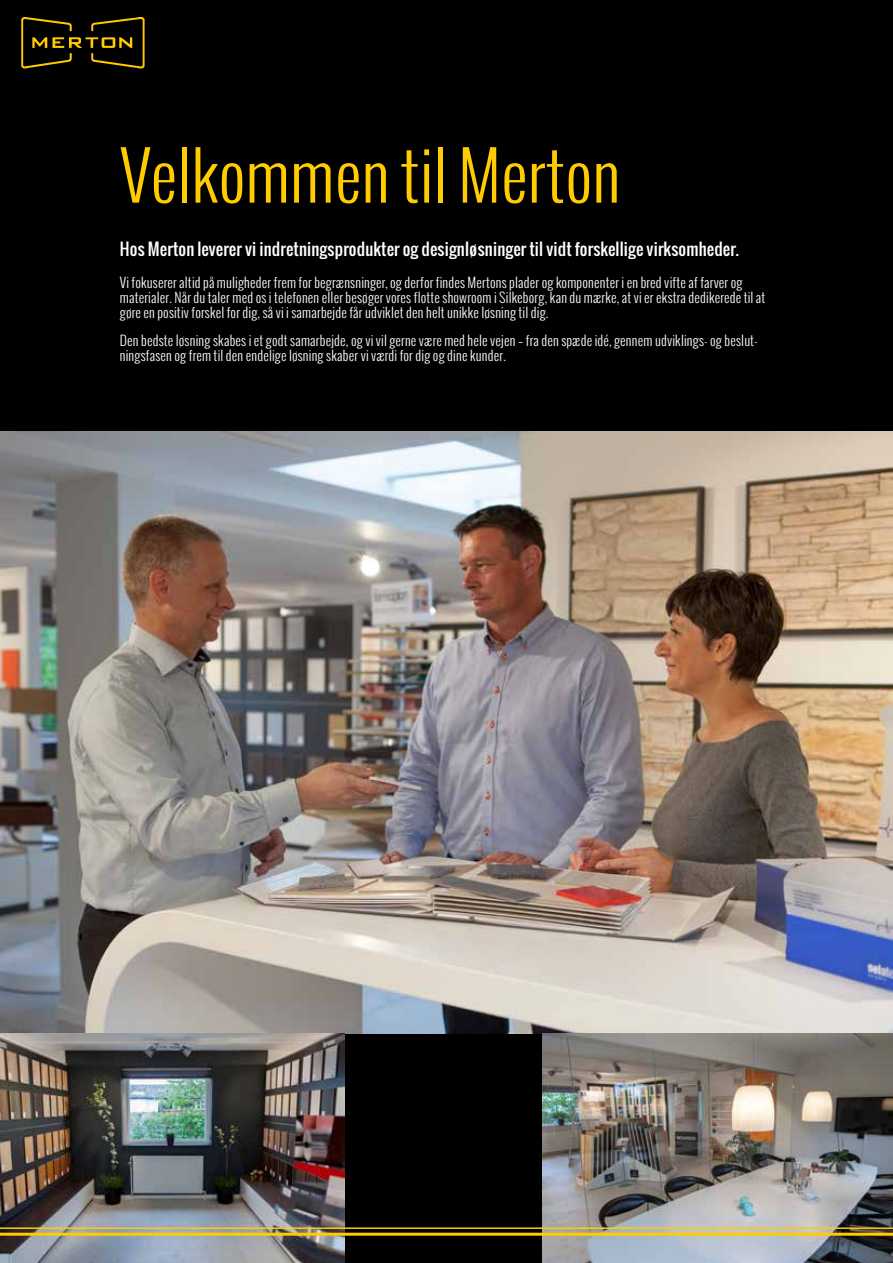
<style>
.page{position:relative;width:893px;height:1263px;background:#fff}
.page>*{position:absolute;margin:0;border:0;box-sizing:border-box;transform-origin:0 0}
.t1{font:300 66px "Oswald";color:#fc0}
.t2{font:16.5px "Oswald";letter-spacing:.01em;color:#fff}
.t3{font:300 13.5px/15px "Oswald";letter-spacing:.01em;color:#fff}
</style>
<div class="page">
<div style="left:319px;top:1034px;width:255px;height:229px;background:#000"></div>
<div style="left:0;top:0;width:893px;height:495px;background:#000"></div>
<img style="left:0;top:432px;width:893px;height:602px">
<img style="left:0;top:1034px;width:345px;height:229px">
<img style="left:542px;top:1034px;width:351px;height:229px">
<svg style="left:21px;top:17px;width:124px;height:51px"></svg>
<hr style="left:0;top:1227px;width:893px;height:2px;background:#fc0">
<hr style="left:0;top:1233px;width:893px;height:3px;background:#fc0">
<h1 class="t1" style="left:120px;top:130px;width:502px">Velkommen til Merton</h1>
<p class="t2" style="left:120px;top:237px;width:620px">Hos Merton leverer vi indretningsprodukter og designløsninger til vidt forskellige virksomheder.</p>
<p class="t3" style="left:120px;top:275px;width:647px">Vi fokuserer altid på muligheder frem for begrænsninger, og derfor findes Mertons plader og komponenter i en bred vifte af farver og materialer. Når du taler med os i telefonen eller besøger vores flotte showroom i Silkeborg, kan du mærke, at vi er ekstra dedikerede til at gøre en positiv forskel for dig, så vi i samarbejde får udviklet den helt unikke løsning til dig.</p>
<p class="t3" style="left:120px;top:333px;width:639px">Den bedste løsning skabes i et godt samarbejde, og vi vil gerne være med hele vejen – fra den spæde idé, gennem udviklings- og beslut&shy;ningsfasen og frem til den endelige løsning skaber vi værdi for dig og dine kunder.</p>
</div>
